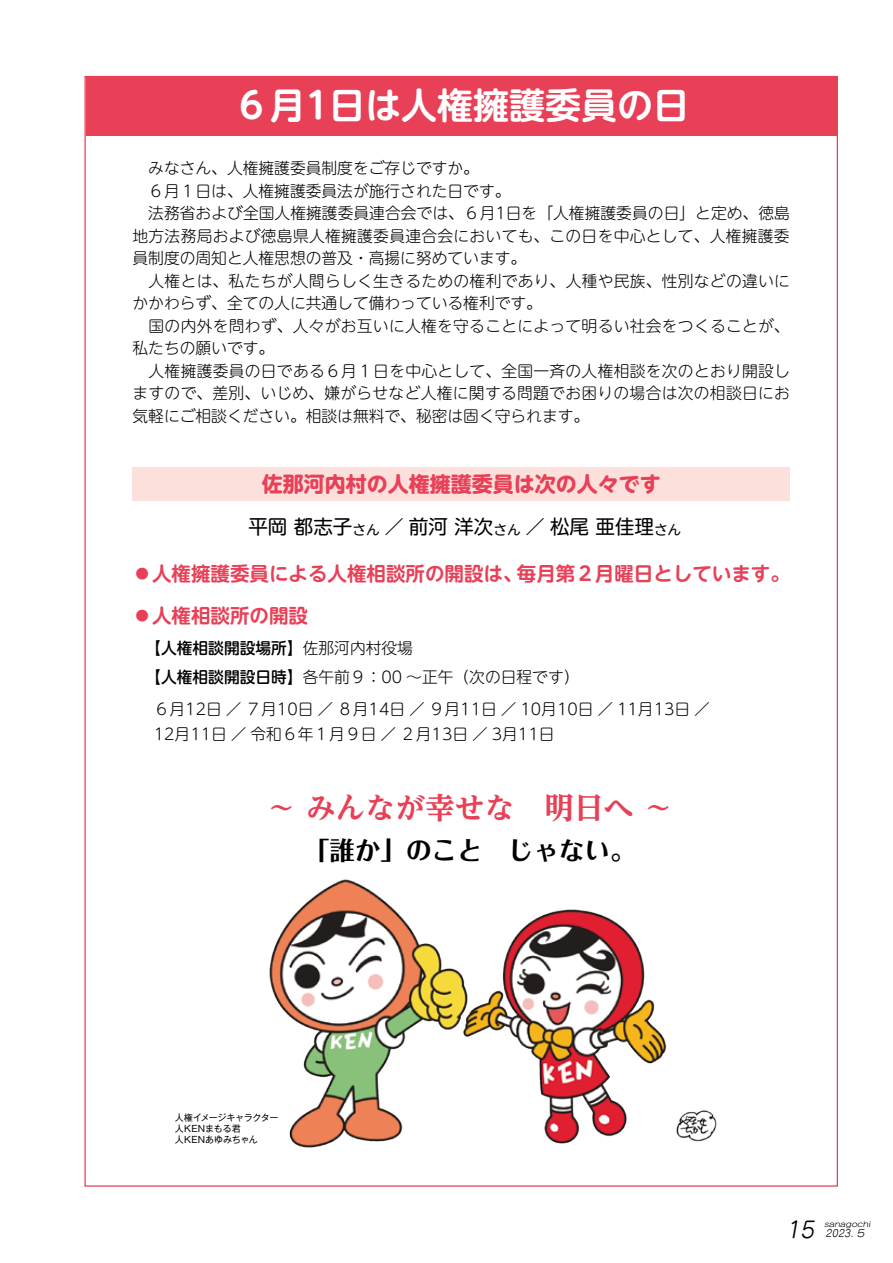
<style>
.page{position:relative;width:893px;height:1263px;background:#fff}
.page>*{position:absolute;margin:0;border:0;box-sizing:border-box;transform-origin:0 0}
.t1{font:700 36px "UD Shin M Go Pr 6 De";color:#fff}
.t2{font:700 expanded 29.7px "UD Reimin Pro";color:#e84057}
.t3{font:700 25.5px "Folk Pro";color:#000}
.t4{font:italic 22.35px "Seurat Pro M";color:#000}
.t5{font:700 21px "UD Shin M Go Pr 6";color:#e84057}
.t6{font:700 19.5px/42.6px "UD Shin M Go Pr 6 De";color:#e84057}
.t7{font:19.5px "UD Shin M Go Pr 6";color:#000}
.t8{font:300 15.75px/22.5px "UD Shin M Go Pr 6";letter-spacing:.02em;color:#000}
.t9{font:300 15.75px/29.7px "UD Shin M Go Pr 6";color:#000}
.t10{font:italic 10.05px "Seurat Pro M";color:#000;scale:.95 1}
.t11{font:9px/10.8px "Gothic MB101 Pr 6 N";letter-spacing:-.015em;color:#000}
.t12{font:italic 7.2px "Seurat Pro M";color:#000;scale:1.19 1}
.s1{font-size:13.65px}
.s2{font-family:"UD Shin M Go Pr 6";font-weight:500}
.s3{font-weight:500}
</style>
<div class="page">
<div style="left:86px;top:76px;width:751px;height:60px;background:#e84057"></div>
<div style="left:133px;top:467px;width:657px;height:33px;background:#fbe0dc"></div>
<img style="left:269px;top:879px;width:398px;height:269px">
<img style="left:676px;top:1110px;width:41px;height:32px">
<h1 class="t1" style="left:233px;top:75px;width:457px">６月1日は人権擁護委員の日</h1>
<p class="t8" style="left:133px;top:156px;width:659px">　みなさん、人権擁護委員制度をご存じですか。<br>　６月１日は、人権擁護委員法が施行された日です。<br>　法務省および全国人権擁護委員連合会では、６月1日を「人権擁護委員の日」と定め、徳島地方法務局および徳島県人権擁護委員連合会においても、この日を中心として、人権擁護委員制度の周知と人権思想の普及・高揚に努めています。<br>　人権とは、私たちが人間らしく生きるための権利であり、人種や民族、性別などの違いにかかわらず、全ての人に共通して備わっている権利です。<br>　国の内外を問わず、人々がお互いに人権を守ることによって明るい社会をつくることが、私たちの願いです。<br>　人権擁護委員の日である６月１日を中心として、全国一斉の人権相談を次のとおり開設しますので、差別、いじめ、嫌がらせなど人権に関する問題でお困りの場合は次の相談日にお気軽にご相談ください。相談は無料で、秘密は固く守られます。</p>
<h3 class="t5" style="left:262px;top:465px;width:400px">佐那河内村の人権擁護委員は次の人々です</h3>
<p class="t7" style="left:248px;top:510px;width:434px">平岡 都志子<span class="s1">さん</span>／前河 洋次<span class="s1">さん</span>／松尾 亜佳理<span class="s1">さん</span></p>
<p class="t6" style="left:133px;top:551px;width:659px"><span class="s2">⃝</span>人権擁護委員による人権相談所の開設は、毎月第２月曜日としています。<span class="s2">⃝</span>人権相談所の開設</p>
<p class="t9" style="left:145px;top:632px;width:436px"><span class="s3">【人権相談開設場所】</span>佐那河内村役場<br><span class="s3">【人権相談開設日時】</span>各午前９：00 〜正午（次の日程です）</p>
<p class="t9" style="left:154px;top:695px;width:558px;line-height:25.5px">６月12日／７月10日／８月14日／９月11日／ 10月10日／ 11月13日／<br>12月11日／令和６年１月９日／２月13日／ 3月11日</p>
<h2 class="t2" style="left:266px;top:784px;width:408px">～ みんなが幸せな　明日へ ～</h2>
<h3 class="t3" style="left:304px;top:829px;width:333px">「誰か」のこと　じゃない。</h3>
<p class="t11" style="left:175px;top:1111px;width:105px">人権イメージキャラクター人KENまもる君<br>人KENあゆみちゃん</p>
<h3 class="t4" style="left:785px;top:1215px;width:35px">15</h3>
<p class="t12" style="left:824px;top:1219px;width:41px">sanagochi</p>
<p class="t10" style="left:825px;top:1227px;width:46px">2023. ５</p>
</div>
